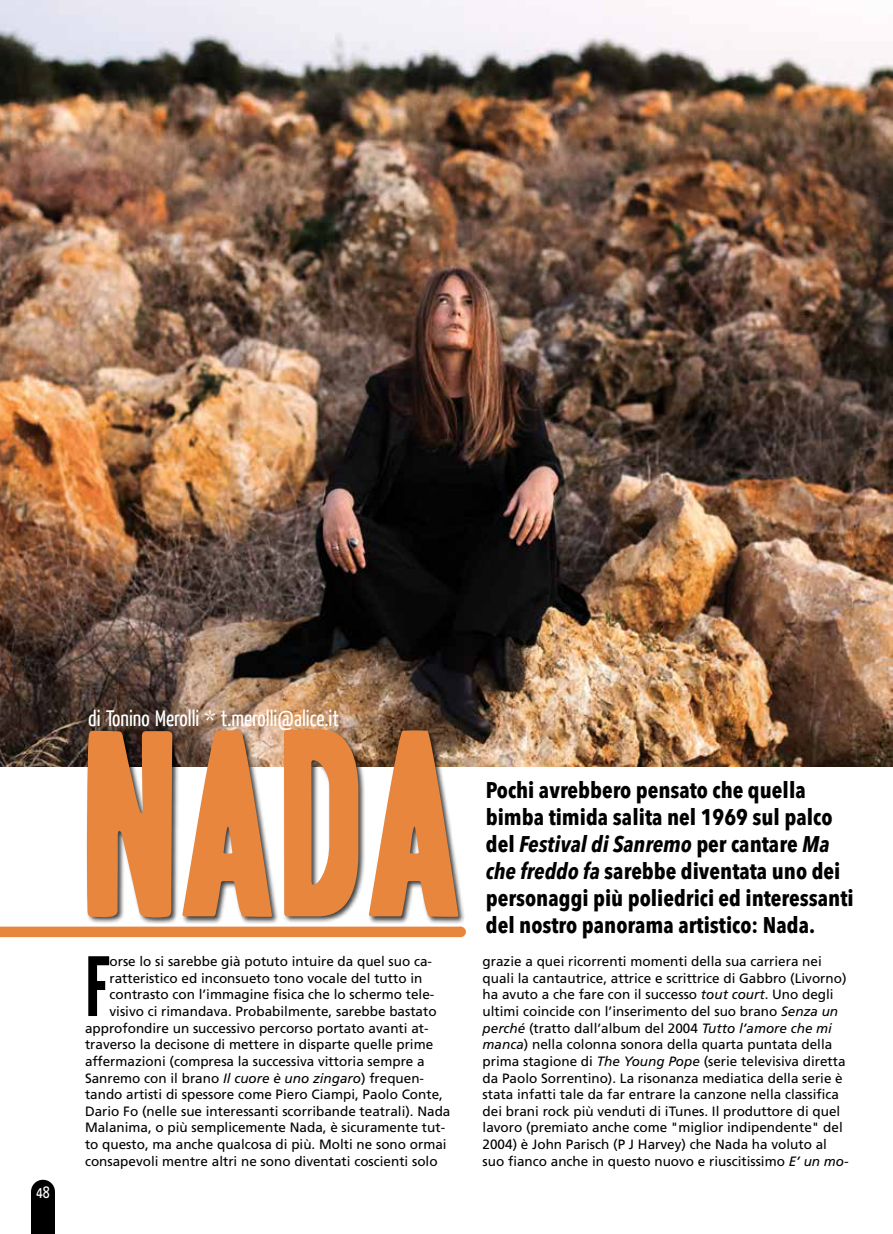
<style>
.page{position:relative;width:893px;height:1234px;background:#fff}
.page>*{position:absolute;margin:0;border:0;box-sizing:border-box;transform-origin:0 0}
.t1{font:227.4px "Headline One HPLHS";color:#e9863e}
.t2{font:81.3px "League Gothic";color:#000}
.t3{font:700 condensed 22.5px/27px "Avenir Next LT Pro";color:#000}
.t4{font:22.35px "Yanone Kaffeesatz";color:#fff}
.t5{font:16.5px "Yanone Kaffeesatz";color:#fff}
.t6{font:13.5px/16.6px "Frutiger";color:#000}
.s1{font-style:italic}
</style>
<div class="page">
<img style="left:0;top:0;width:892px;height:766px">
<div style="left:31px;top:1179px;width:24px;height:24px;background:#000;border-radius:50%"></div>
<div style="left:31px;top:1191px;width:24px;height:42px;background:#000"></div>
<div style="left:85px;top:728px;width:380px;height:196px;background:#000;opacity:.75"></div>
<div style="left:0;top:926px;width:461px;height:10px;background:#e9863e"></div>
<div style="left:455px;top:926px;width:11px;height:10px;background:#e9863e;border-radius:50%"></div>
<p class="t5" style="left:36px;top:1180px;width:15px">48</p>
<h3 class="t4" style="left:88px;top:703px;width:252px">di Tonino Merolli * t.merolli@alice.it</h3>
<h1 class="t1" style="left:88px;top:714px;width:381px">NADA</h1>
<h2 class="t2" style="left:85px;top:938px;width:26px">F</h2>
<p class="t6" style="left:110px;top:952px;width:324px">orse lo si sarebbe già potuto intuire da quel suo ca-</p>
<p class="t6" style="left:110px;top:969px;width:314px">ratteristico ed inconsueto tono vocale del tutto in</p>
<p class="t6" style="left:110px;top:986px;width:326px">contrasto con l’immagine fisica che lo schermo tele-</p>
<p class="t6" style="left:110px;top:1002px;width:329px">visivo ci rimandava. Probabilmente, sarebbe bastato</p>
<p class="t6" style="left:85px;top:1019px;width:345px">approfondire un successivo percorso portato avanti at-</p>
<p class="t6" style="left:85px;top:1035px;width:350px">traverso la decisone di mettere in disparte quelle prime</p>
<p class="t6" style="left:85px;top:1052px;width:341px">affermazioni (compresa la successiva vittoria sempre a</p>
<p class="t6" style="left:85px;top:1069px;width:341px">Sanremo con il brano <span class="s1">Il cuore è uno zingaro</span>) frequen-</p>
<p class="t6" style="left:85px;top:1085px;width:359px">tando artisti di spessore come Piero Ciampi, Paolo Conte,</p>
<p class="t6" style="left:85px;top:1102px;width:367px">Dario Fo (nelle sue interessanti scorribande teatrali). Nada</p>
<p class="t6" style="left:85px;top:1118px;width:362px">Malanima, o più semplicemente Nada, è sicuramente tut-</p>
<p class="t6" style="left:85px;top:1135px;width:363px">to questo, ma anche qualcosa di più. Molti ne sono ormai</p>
<p class="t6" style="left:85px;top:1152px;width:354px">consapevoli mentre altri ne sono diventati coscienti solo</p>
<h3 class="t3" style="left:486px;top:776px;width:369px">Pochi avrebbero pensato che quella bimba timida salita nel 1969 sul palco del <span class="s1">Festival di Sanremo</span> per cantare <span class="s1">Ma che freddo fa</span> sarebbe diventata uno dei personaggi più poliedrici ed interessanti del nostro panorama artistico: Nada.</h3>
<p class="t6" style="left:483px;top:952px;width:368px">grazie a quei ricorrenti momenti della sua carriera nei quali la cantautrice, attrice e scrittrice di Gabbro (Livorno) ha avuto a che fare con il successo <span class="s1">tout court</span>. Uno degli ultimi coincide con l’inserimento del suo brano <span class="s1">Senza un perché</span> (tratto dall’album del 2004 <span class="s1">Tutto l’amore che mi manca</span>) nella colonna sonora della quarta puntata della prima stagione di <span class="s1">The Young Pope</span> (serie televisiva diretta da Paolo Sorrentino). La risonanza mediatica della serie è stata infatti tale da far entrare la canzone nella classifica dei brani rock più venduti di iTunes. Il produttore di quel lavoro (premiato anche come "miglior indipendente" del 2004) è John Parisch (P J Harvey) che Nada ha voluto al suo fianco anche in questo nuovo e riuscitissimo <span class="s1">E’ un mo-</span></p>
</div>
